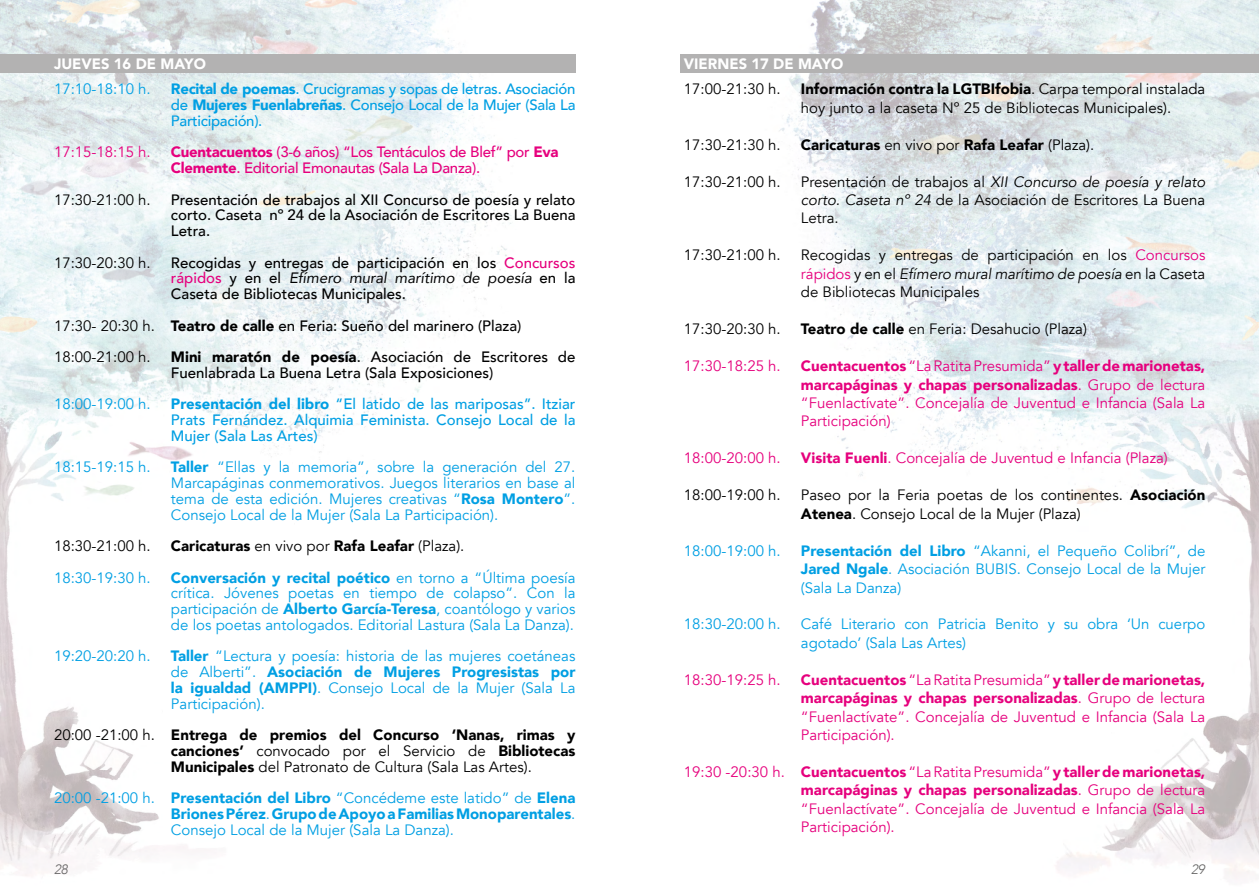
<style>
.page{position:relative;width:1259px;height:893px;background:#fff}
.page>*{position:absolute;margin:0;border:0;box-sizing:border-box;transform-origin:0 0}
.t1{font:15px/15.8px "Avenir";color:#009fe3;text-align:justify}
.t2{font:15px/18.5px "Avenir";color:#e6007d;text-align:justify}
.t3{font:15px/18.5px "Avenir";color:#000}
.t4{font:500 15px/15.8px "Avenir";color:#000;text-align:justify}
.t5{font:900 15px/15.8px "Avenir";color:#000;text-align:justify}
.t6{font:900 15px/15.8px "Avenir";color:#009fe3}
.t7{font:500 15px/25.3px "Avenir";letter-spacing:-.02em;color:#009fe3}
.t8{font:500 15px/15.8px "Avenir";letter-spacing:-.02em;color:#e6007d}
.t9{font:500 15px/15.8px "Avenir";color:#009fe3}
.t10{font:italic 300 13.5px "Avenir";color:#646363}
.s1{font-weight:900;color:#fff}
.s2{font-weight:900}
.s3{color:#e6007d}
.s4{font-weight:400;font-style:italic}
.s5{font-weight:900;color:#009fe3}
.s6{color:#009fe3}
.s7{color:#000}
.s8{font-weight:400;color:#000}
.s9{font-weight:400}
.s10{color:#fff}
.s11{font-style:italic}
</style>
<div class="page">
<img style="left:0;top:0;width:1259px;height:880px">
<div style="left:0;top:54px;width:575px;height:18px;background:#b3b2b2"></div>
<div style="left:680px;top:54px;width:579px;height:18px;background:#b3b2b2"></div>
<p class="t7" style="left:171px;top:50px;width:406px;text-indent:-117px"><span class="s1">JUEVES 16 DE MAYO<br></span><span class="s2">Recital de poemas</span>. Crucigramas y sopas de letras. Asociación</p>
<p class="t7" style="left:171px;top:96px;width:406px;line-height:15.8px">de <span class="s2">Mujeres Fuenlabreñas</span>. Consejo Local de la Mujer (Sala La<br>Participación).</p>
<p class="t8" style="left:171px;top:143px;width:389px"><span class="s2">Cuentacuentos</span> (3-6 años) “Los Tentáculos de Blef” por <span class="s2">Eva<br>Clemente</span>. Editorial Emonautas (Sala La Danza).</p>
<p class="t4" style="left:171px;top:191px;width:406px">Presentación de trabajos al XII Concurso de poesía y relato corto. Caseta nº 24 de la Asociación de Escritores La Buena Letra.</p>
<p class="t4" style="left:171px;top:254px;width:406px">Recogidas y entregas de participación en los <span class="s3">Concursos rápidos</span> y en el <span class="s4">Efímero mural marítimo de poesía</span> en la Caseta de Bibliotecas Municipales.</p>
<p class="t4" style="left:171px;top:309px;width:406px;line-height:31.5px"><span class="s2">Teatro de calle</span> en Feria: Sueño del marinero (Plaza)<br><span class="s2">Mini maratón de poesía</span>. Asociación de Escritores de</p>
<p class="t4" style="left:171px;top:356px;width:406px;line-height:31.5px">Fuenlabrada La Buena Letra (Sala Exposiciones)<br><span class="s5">Presentación del libro</span> <span class="s6">“El latido de las mariposas”. Itziar</span></p>
<p class="t9" style="left:171px;top:411px;width:406px">Prats Fernández. Alquimia Feminista. Consejo Local de la<br>Mujer (Sala Las Artes)</p>
<p class="t1" style="left:171px;top:460px;width:406px"><span class="s2">Taller</span> “Ellas y la memoria”, sobre la generación del 27.<br>Marcapáginas conmemorativos. Juegos literarios en base al tema de esta edición. Mujeres creativas “<span class="s2">Rosa Montero</span>”.<br>Consejo Local de la Mujer (Sala La Participación).</p>
<p class="t6" style="left:171px;top:530px;width:406px;line-height:31.5px"><span class="s7">Caricaturas</span> <span class="s8">en vivo por</span> <span class="s7">Rafa Leafar</span> <span class="s8">(Plaza).<br></span>Conversación y recital poético <span class="s9">en torno a “Última poesía</span></p>
<p class="t1" style="left:171px;top:586px;width:406px">crítica. Jóvenes poetas en tiempo de colapso”. Con la participación de <span class="s2">Alberto García-Teresa</span>, coantólogo y varios de los poetas antologados. Editorial Lastura (Sala La Danza).</p>
<p class="t1" style="left:171px;top:649px;width:406px"><span class="s2">Taller</span> “Lectura y poesía: historia de las mujeres coetáneas de Alberti”. <span class="s2">Asociación de Mujeres Progresistas por la igualdad (AMPPI)</span>. Consejo Local de la Mujer (Sala La Participación).</p>
<p class="t5" style="left:171px;top:727px;width:406px">Entrega de premios del Concurso ‘Nanas, rimas y canciones’ <span class="s9">convocado por el Servicio de</span> Bibliotecas Municipales <span class="s9">del Patronato de Cultura (Sala Las Artes).</span></p>
<p class="t6" style="left:171px;top:790px;width:406px;text-align:justify">Presentación del Libro <span class="s9">“Concédeme este latido” de</span> Elena Briones Pérez<span class="s9">.</span> Grupo de Apoyo a Familias Monoparentales<span class="s9">.<br>Consejo Local de la Mujer (Sala La Danza).</span></p>
<p class="t1" style="left:54px;top:82px;width:98px">17:10-18:10 h.</p>
<p class="t2" style="left:54px;top:143px;width:98px">17:15-18:15 h.</p>
<p class="t3" style="left:54px;top:190px;width:98px">17:30-21:00 h.</p>
<p class="t3" style="left:54px;top:253px;width:98px">17:30-20:30 h.</p>
<p class="t3" style="left:54px;top:310px;width:102px;line-height:31.5px">17:30- 20:30 h.<br>18:00-21:00 h.</p>
<p class="t1" style="left:54px;top:397px;width:98px">18:00-19:00 h.</p>
<p class="t1" style="left:54px;top:460px;width:98px">18:15-19:15 h.</p>
<p class="t3" style="left:54px;top:537px;width:98px">18:30-21:00 h.</p>
<p class="t1" style="left:54px;top:570px;width:98px">18:30-19:30 h.</p>
<p class="t1" style="left:54px;top:649px;width:98px">19:20-20:20 h.</p>
<p class="t3" style="left:54px;top:726px;width:102px">20:00 -21:00 h.</p>
<p class="t1" style="left:54px;top:790px;width:102px">20:00 -21:00 h.</p>
<p class="t5" style="left:801px;top:51px;width:406px;line-height:25.3px;text-indent:-117px"><span class="s10">VIERNES 17 DE MAYO<br></span>Información contra la LGTBIfobia<span class="s9">. Carpa temporal instalada</span></p>
<p class="t3" style="left:801px;top:99px;width:372px">hoy junto a la caseta Nº 25 de Bibliotecas Municipales).</p>
<p class="t5" style="left:801px;top:136px;width:295px">Caricaturas <span class="s9">en vivo por</span> Rafa Leafar <span class="s9">(Plaza).</span></p>
<p class="t3" style="left:801px;top:172px;width:406px;text-align:justify">Presentación de trabajos al <span class="s11">XII Concurso de poesía y relato corto. Caseta nº 24</span> de la Asociación de Escritores La Buena Letra.</p>
<p class="t3" style="left:801px;top:246px;width:406px;text-align:justify">Recogidas y entregas de participación en los <span class="s3">Concursos rápidos</span> y en el <span class="s11">Efímero mural marítimo de poesía</span> en la Caseta de Bibliotecas Municipales</p>
<p class="t3" style="left:801px;top:320px;width:287px"><span class="s2">Teatro de calle</span> en Feria: Desahucio (Plaza)</p>
<p class="t2" style="left:801px;top:357px;width:406px"><span class="s2">Cuentacuentos</span> “La Ratita Presumida” <span class="s2">y taller de marionetas, marcapáginas y chapas personalizadas</span>. Grupo de lectura “Fuenlactívate”. Concejalía de Juventud e Infancia (Sala La Participación)</p>
<p class="t2" style="left:801px;top:449px;width:368px"><span class="s2">Visita Fuenli</span>. Concejalía de Juventud e Infancia (Plaza)</p>
<p class="t3" style="left:801px;top:486px;width:406px">Paseo por la Feria poetas de los continentes. <span class="s2">Asociación<br>Atenea</span>. Consejo Local de la Mujer (Plaza)</p>
<p class="t1" style="left:801px;top:541px;width:406px;line-height:18.5px"><span class="s2">Presentación del Libro</span> “Akanni, el Pequeño Colibrí”, de <span class="s2">Jared Ngale</span>. Asociación BUBIS. Consejo Local de la Mujer (Sala La Danza)</p>
<p class="t1" style="left:801px;top:615px;width:406px;line-height:18.5px">Café Literario con Patricia Benito y su obra ‘Un cuerpo agotado’ (Sala Las Artes)</p>
<p class="t2" style="left:801px;top:671px;width:406px"><span class="s2">Cuentacuentos</span> “La Ratita Presumida” <span class="s2">y taller de marionetas, marcapáginas y chapas personalizadas</span>. Grupo de lectura “Fuenlactívate”. Concejalía de Juventud e Infancia (Sala La Participación).</p>
<p class="t2" style="left:801px;top:763px;width:406px"><span class="s2">Cuentacuentos</span> “La Ratita Presumida” <span class="s2">y taller de marionetas, marcapáginas y chapas personalizadas</span>. Grupo de lectura “Fuenlactívate”. Concejalía de Juventud e Infancia (Sala La Participación).</p>
<p class="t3" style="left:684px;top:80px;width:98px">17:00-21:30 h.</p>
<p class="t3" style="left:684px;top:136px;width:98px">17:30-21:30 h.</p>
<p class="t3" style="left:684px;top:172px;width:98px">17:30-21:00 h.</p>
<p class="t3" style="left:684px;top:246px;width:98px">17:30-21:00 h.</p>
<p class="t3" style="left:684px;top:320px;width:98px">17:30-20:30 h.</p>
<p class="t2" style="left:684px;top:357px;width:98px">17:30-18:25 h.</p>
<p class="t2" style="left:684px;top:449px;width:98px">18:00-20:00 h.</p>
<p class="t3" style="left:684px;top:486px;width:98px">18:00-19:00 h.</p>
<p class="t1" style="left:684px;top:543px;width:98px">18:00-19:00 h.</p>
<p class="t1" style="left:684px;top:617px;width:98px">18:30-20:00 h.</p>
<p class="t2" style="left:684px;top:671px;width:98px">18:30-19:25 h.</p>
<p class="t2" style="left:684px;top:763px;width:102px">19:30 -20:30 h.</p>
<p class="t10" style="left:54px;top:861px;width:15px">28</p>
<p class="t10" style="left:1191px;top:861px;width:15px">29</p>
</div>
